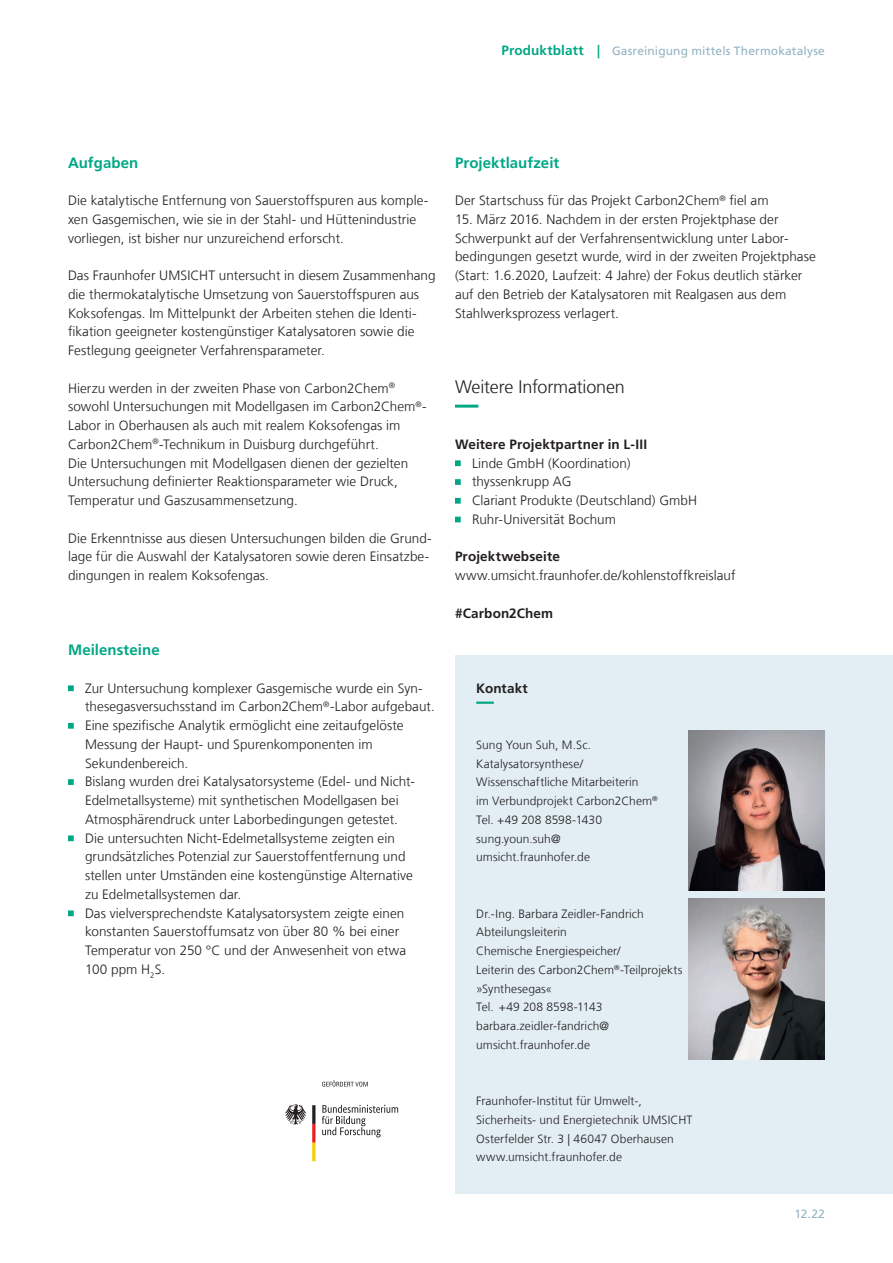
<style>
.page{position:relative;width:893px;height:1263px;background:#fff}
.page>*{position:absolute;margin:0;border:0;box-sizing:border-box;transform-origin:0 0}
.t1{font:300 18px "Frutiger LT Com";letter-spacing:-.01em;color:#231f20}
.t2{font:700 15px "Frutiger LT Com";letter-spacing:.005em;color:#00a786}
.t3{font:300 13.5px/18.8px "Frutiger LT Com";letter-spacing:.005em;color:#231f20}
.t4{font:700 13.5px "Frutiger LT Com";letter-spacing:.01em;color:#231f20}
.t5{font:300 12px/18.8px "Frutiger LT Com";letter-spacing:.005em;color:#231f20}
.t6{font:12px "Frutiger LT Com";letter-spacing:.015em;color:#93b3c3}
.s1{font-weight:700;font-size:13.5px;color:#00a786}
</style>
<div class="page">
<svg style="left:322px;top:1105px;width:76px;height:32px"></svg>
<svg style="left:285px;top:1104px;width:30px;height:57px"></svg>
<svg style="left:322px;top:1080px;width:46px;height:6px"></svg>
<div style="left:455px;top:655px;width:438px;height:538px;background:#e2eef4"></div>
<svg style="left:476px;top:701px;width:18px;height:3px"></svg>
<svg style="left:68px;top:685px;width:6px;height:6px"></svg>
<svg style="left:68px;top:723px;width:6px;height:6px"></svg>
<svg style="left:68px;top:779px;width:6px;height:6px"></svg>
<svg style="left:68px;top:835px;width:6px;height:6px"></svg>
<svg style="left:68px;top:910px;width:6px;height:6px"></svg>
<svg style="left:455px;top:405px;width:24px;height:3px"></svg>
<svg style="left:455px;top:460px;width:6px;height:6px"></svg>
<svg style="left:455px;top:479px;width:6px;height:6px"></svg>
<svg style="left:455px;top:498px;width:6px;height:6px"></svg>
<svg style="left:455px;top:517px;width:6px;height:5px"></svg>
<img style="left:688px;top:899px;width:137px;height:160px">
<img style="left:688px;top:736px;width:137px;height:155px">
<p class="t6" style="left:501px;top:44px;width:325px"><span class="s1">Produktblatt |</span> Gasreinigung mittels Thermokatalyse</p>
<p class="t2" style="left:68px;top:154px;width:72px">Aufgaben</p>
<p class="t3" style="left:68px;top:191px;width:362px">Die katalytische Entfernung von Sauerstoffspuren aus komple&shy;xen Gasgemischen, wie sie in der Stahl- und Hüttenindustrie vorliegen, ist bisher nur unzureichend erforscht.</p>
<p class="t3" style="left:68px;top:266px;width:369px">Das Fraunhofer UMSICHT untersucht in diesem Zusammenhang die thermokatalytische Umsetzung von Sauerstoffspuren aus Koksofengas. Im Mittelpunkt der Arbeiten stehen die Identi&shy;fikation geeigneter kostengünstiger Katalysatoren sowie die Festlegung geeigneter Verfahrensparameter.</p>
<p class="t3" style="left:68px;top:379px;width:360px">Hierzu werden in der zweiten Phase von Carbon2Chem<sup>® </sup>sowohl Untersuchungen mit Modellgasen im Carbon2Chem<sup>®</sup>- Labor in Oberhausen als auch mit realem Koksofengas im Carbon2Chem<sup>®</sup>-Technikum in Duisburg durchgeführt.<br>Die Untersuchungen mit Modellgasen dienen der gezielten Untersuchung definierter Reaktionsparameter wie Druck, Temperatur und Gaszusammensetzung.</p>
<p class="t3" style="left:68px;top:529px;width:365px">Die Erkenntnisse aus diesen Untersuchungen bilden die Grund&shy;lage für die Auswahl der Katalysatoren sowie deren Einsatzbe&shy;dingungen in realem Koksofengas.</p>
<p class="t2" style="left:68px;top:641px;width:93px">Meilensteine</p>
<p class="t3" style="left:85px;top:679px;width:351px">Zur Untersuchung komplexer Gasgemische wurde ein Syn&shy;thesegasversuchsstand im Carbon2Chem<sup>®</sup>-Labor aufgebaut.<br>Eine spezifische Analytik ermöglicht eine zeitaufgelöste Messung der Haupt- und Spurenkomponenten im Sekundenbereich.<br>Bislang wurden drei Katalysatorsysteme (Edel- und Nicht-Edelmetallsysteme) mit synthetischen Modellgasen bei Atmosphärendruck unter Laborbedingungen getestet.<br>Die untersuchten Nicht-Edelmetallsysteme zeigten ein grundsätzliches Potenzial zur Sauerstoffentfernung und stellen unter Umständen eine kostengünstige Alternative<br>zu Edelmetallsystemen dar.<br>Das vielversprechendste Katalysatorsystem zeigte einen konstanten Sauerstoffumsatz von über 80 % bei einer Temperatur von 250 °C und der Anwesenheit von etwa<br>100 ppm H<sub>2</sub>S.</p>
<p class="t2" style="left:455px;top:154px;width:106px">Projektlaufzeit</p>
<p class="t3" style="left:455px;top:191px;width:315px">Der Startschuss für das Projekt Carbon2Chem<sup>®</sup> fiel am</p>
<p class="t3" style="left:455px;top:210px;width:362px">15. März 2016. Nachdem in der ersten Projektphase der Schwerpunkt auf der Verfahrensentwicklung unter Labor&shy;bedingungen gesetzt wurde, wird in der zweiten Projektphase (Start: 1.6.2020, Laufzeit: 4 Jahre) der Fokus deutlich stärker auf den Betrieb der Katalysatoren mit Realgasen aus dem Stahlwerksprozess verlagert.</p>
<h1 class="t1" style="left:455px;top:376px;width:171px">Weitere Informationen</h1>
<p class="t4" style="left:455px;top:436px;width:194px">Weitere Projektpartner in L-III</p>
<p class="t3" style="left:472px;top:454px;width:227px">Linde GmbH (Koordination) thyssenkrupp AG<br>Clariant Produkte (Deutschland) GmbH<br>Ruhr-Universität Bochum</p>
<p class="t4" style="left:455px;top:549px;width:106px">Projektwebseite</p>
<p class="t3" style="left:455px;top:566px;width:282px">www.umsicht.fraunhofer.de/kohlenstoffkreislauf</p>
<p class="t4" style="left:455px;top:605px;width:100px">#Carbon2Chem</p>
<p class="t4" style="left:476px;top:680px;width:53px">Kontakt</p>
<p class="t5" style="left:476px;top:735px;width:183px">Sung Youn Suh, M.Sc.<br>Katalysatorsynthese/<br>Wissenschaftliche Mitarbeiterin<br>im Verbundprojekt Carbon2Chem<sup>®<br></sup>Tel. +49 208 8598-1430 sung.youn.suh@ umsicht.fraunhofer.de</p>
<p class="t5" style="left:476px;top:904px;width:208px">Dr.-Ing. Barbara Zeidler-Fandrich<br>Abteilungsleiterin<br>Chemische Energiespeicher/<br>Leiterin des Carbon2Chem<sup>®</sup>-Teilprojekts »Synthesegas«<br>Tel. +49 208 8598-1143 barbara.zeidler-fandrich@ umsicht.fraunhofer.de</p>
<p class="t5" style="left:476px;top:1092px;width:218px">Fraunhofer-Institut für Umwelt-, Sicherheits- und Energietechnik UMSICHT Osterfelder Str. 3 | 46047 Oberhausen www.umsicht.fraunhofer.de</p>
<p class="t6" style="left:794px;top:1206px;width:32px">12.22</p>
</div>
